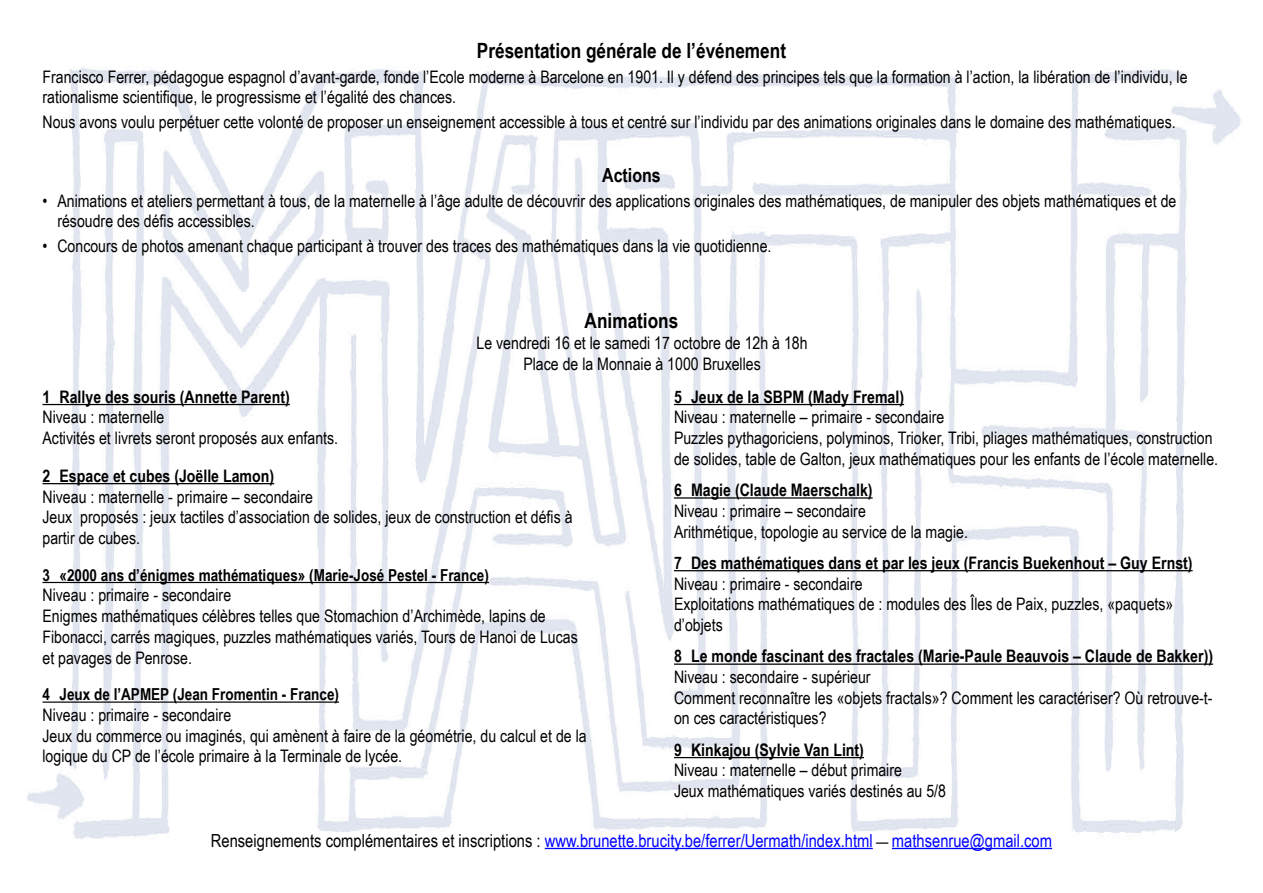
<style>
.page{position:relative;width:1263px;height:893px;background:#fff}
.page>*{position:absolute;margin:0;border:0;box-sizing:border-box;transform-origin:0 0}
.t1{font:700 21px "Arial Narrow";color:#000}
.t2{font:700 19.5px "Arial Narrow";color:#000}
.t3{font:18px "Arial Narrow";color:#00f}
.t4{font:17.25px/20.7px "Arial Narrow";color:#000}
.t5{font:700 17.25px "Arial Narrow";color:#000}
.t6{font:700 16.5px "Arial Narrow";color:#000}
.s1{color:#000}
.s2{font-size:15px;color:#000}
</style>
<div class="page">
<img style="left:27px;top:67px;width:1214px;height:783px">
<hr style="left:43px;top:404px;width:247px;height:1px;background:#000">
<hr style="left:43px;top:483px;width:231px;height:1px;background:#000">
<hr style="left:43px;top:582px;width:446px;height:1px;background:#000">
<hr style="left:43px;top:701px;width:296px;height:2px;background:#000">
<hr style="left:674px;top:404px;width:230px;height:1px;background:#000">
<hr style="left:674px;top:497px;width:199px;height:2px;background:#000">
<hr style="left:674px;top:570px;width:518px;height:1px;background:#000">
<hr style="left:674px;top:663px;width:539px;height:2px;background:#000">
<hr style="left:674px;top:757px;width:190px;height:1px;background:#000">
<hr style="left:545px;top:848px;width:328px;height:1px;background:#00f">
<hr style="left:892px;top:848px;width:160px;height:1px;background:#00f">
<p class="t1" style="left:477px;top:35px;width:311px">Présentation générale de l’événement</p>
<p class="t4" style="left:43px;top:66px;width:1146px">Francisco Ferrer, pédagogue espagnol d’avant-garde, fonde l’Ecole moderne à Barcelone en 1901. Il y défend des principes tels que la formation à l’action, la libération de l’individu, le rationalisme scientifique, le progressisme et l’égalité des chances.</p>
<p class="t4" style="left:43px;top:111px;width:1135px">Nous avons voulu perpétuer cette volonté de proposer un enseignement accessible à tous et centré sur l’individu par des animations originales dans le domaine des mathématiques.</p>
<p class="t2" style="left:602px;top:160px;width:60px">Actions</p>
<p class="t4" style="left:57px;top:189px;width:1120px">Animations et ateliers permettant à tous, de la maternelle à l’âge adulte de découvrir des applications originales des mathématiques, de manipuler des objets mathématiques et de résoudre des défis accessibles.</p>
<p class="t4" style="left:57px;top:235px;width:715px">Concours de photos amenant chaque participant à trouver des traces des mathématiques dans la vie quotidienne.</p>
<p class="t4" style="left:43px;top:189px;width:6px">•</p>
<p class="t4" style="left:43px;top:235px;width:6px">•</p>
<p class="t1" style="left:585px;top:305px;width:95px">Animations</p>
<p class="t4" style="left:476px;top:332px;width:333px;text-align:center">Le vendredi 16 et le samedi 17 octobre de 12h à 18h<br>Place de la Monnaie à 1000 Bruxelles</p>
<p class="t5" style="left:43px;top:384px;width:249px">1 Rallye des souris (Annette Parent)</p>
<p class="t4" style="left:43px;top:406px;width:297px">Niveau : maternelle<br>Activités et livrets seront proposés aux enfants.</p>
<p class="t5" style="left:43px;top:463px;width:233px">2 Espace et cubes (Joëlle Lamon)</p>
<p class="t4" style="left:43px;top:485px;width:531px">Niveau : maternelle - primaire – secondaire<br>Jeux proposés : jeux tactiles d’association de solides, jeux de construction et défis à partir de cubes.</p>
<p class="t6" style="left:43px;top:562px;width:448px">3 «2000 ans d’énigmes mathématiques» (Marie-José Pestel - France)</p>
<p class="t4" style="left:43px;top:584px;width:537px">Niveau : primaire - secondaire<br>Enigmes mathématiques célèbres telles que Stomachion d’Archimède, lapins de Fibonacci, carrés magiques, puzzles mathématiques variés, Tours de Hanoi de Lucas et pavages de Penrose.</p>
<p class="t6" style="left:43px;top:682px;width:298px">4 Jeux de l’APMEP (Jean Fromentin - France)</p>
<p class="t4" style="left:43px;top:704px;width:546px">Niveau : primaire - secondaire<br>Jeux du commerce ou imaginés, qui amènent à faire de la géométrie, du calcul et de la logique du CP de l’école primaire à la Terminale de lycée.</p>
<p class="t5" style="left:674px;top:384px;width:232px">5 Jeux de la SBPM (Mady Fremal)</p>
<p class="t4" style="left:674px;top:406px;width:546px">Niveau : maternelle – primaire - secondaire<br>Puzzles pythagoriciens, polyminos, Trioker, Tribi, pliages mathématiques, construction de solides, table de Galton, jeux mathématiques pour les enfants de l’école maternelle.</p>
<p class="t5" style="left:674px;top:477px;width:200px">6 Magie (Claude Maerschalk)</p>
<p class="t4" style="left:674px;top:500px;width:296px">Niveau : primaire – secondaire<br>Arithmétique, topologie au service de la magie.</p>
<p class="t5" style="left:674px;top:550px;width:520px">7 Des mathématiques dans et par les jeux (Francis Buekenhout – Guy Ernst)</p>
<p class="t4" style="left:674px;top:572px;width:501px">Niveau : primaire - secondaire<br>Exploitations mathématiques de : modules des îles de Paix, puzzles, «paquets» d’objets</p>
<p class="t5" style="left:674px;top:643px;width:541px">8 Le monde fascinant des fractales (Marie-Paule Beauvois – Claude de Bakker))</p>
<p class="t4" style="left:674px;top:666px;width:540px">Niveau : secondaire - supérieur<br>Comment reconnaître les «objets fractals»? Comment les caractériser? Où retrouve-t&shy;on ces caractéristiques?</p>
<p class="t5" style="left:674px;top:737px;width:191px">9 Kinkajou (Sylvie Van Lint)</p>
<p class="t4" style="left:674px;top:759px;width:274px">Niveau : maternelle – début primaire<br>Jeux mathématiques variés destinés au 5/8</p>
<p class="t3" style="left:211px;top:827px;width:843px"><span class="s1">Renseignements complémentaires et inscriptions :</span> www.brunette.brucity.be/ferrer/Uermath/index.html <span class="s2">—</span> mathsenrue@gmail.com</p>
</div>
